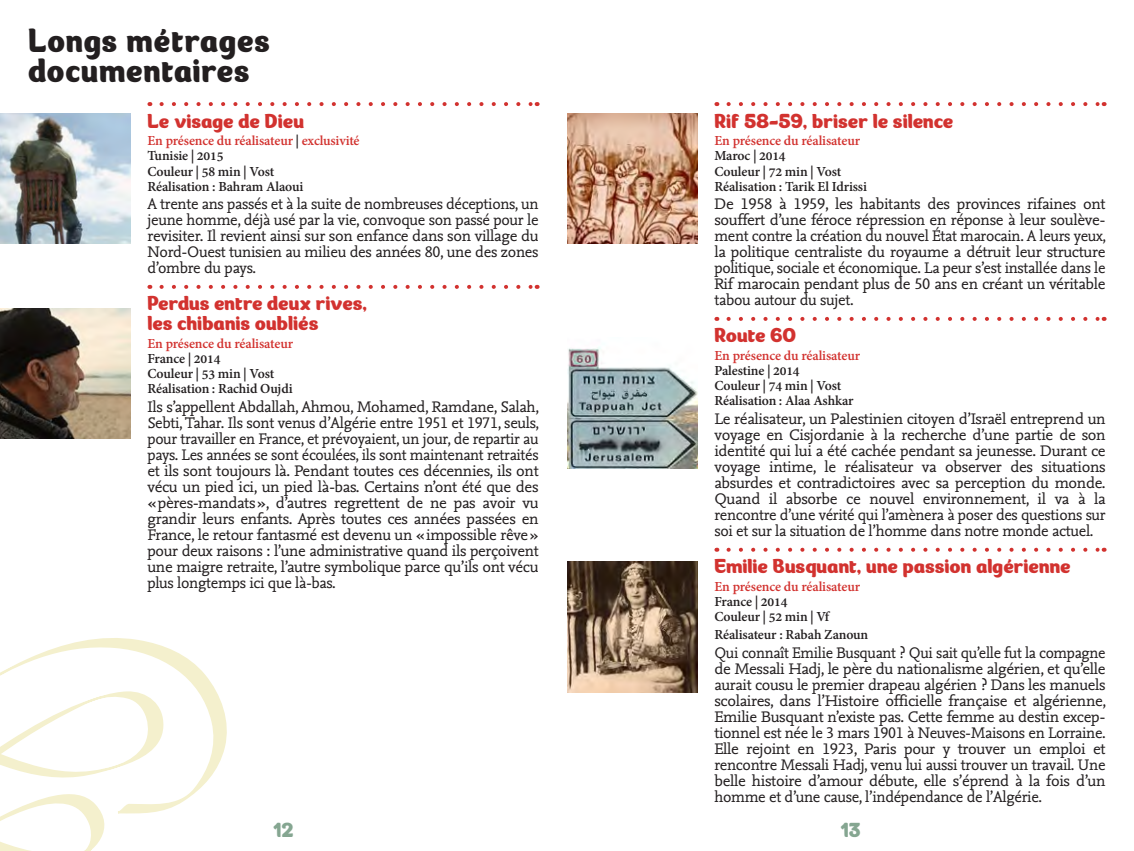
<style>
.page{position:relative;width:1134px;height:851px;background:#fff}
.page>*{position:absolute;margin:0;border:0;box-sizing:border-box;transform-origin:0 0}
.titre_chapitre{font:40px "Gumley";letter-spacing:.035em;color:#231f20;scale:.96 1}
.titre_court_métrage{font:24px "Gumley";letter-spacing:.01em;color:#d2322f}
.t1{font:24px "Gumley";color:#85a691;scale:.96 1}
.texte_courant{font:16px/16px "Nexus Mix Turk TF";letter-spacing:-.02em;color:#231f20;text-align:justify}
.infos_technique{font:700 15px "Adobe Gurmukhi";letter-spacing:-.01em;color:#231f20}
.infos_technique-2{font:700 15px "Adobe Gurmukhi";letter-spacing:-.01em;color:#d2322f}
.texte_courant-2{font:700 15px "Adobe Gurmukhi";letter-spacing:-.01em;color:#231f20}
.s1{color:#231f20}
</style>
<div class="page">
<svg style="left:166px;top:647px;width:61px;height:163px"></svg>
<svg style="left:0;top:638px;width:166px;height:212px"></svg>
<svg style="left:728px;top:102px;width:369px;height:4px"></svg>
<svg style="left:728px;top:317px;width:369px;height:4px"></svg>
<svg style="left:728px;top:547px;width:369px;height:4px"></svg>
<svg style="left:162px;top:102px;width:369px;height:4px"></svg>
<svg style="left:162px;top:285px;width:369px;height:4px"></svg>
<img style="left:567px;top:113px;width:130px;height:131px">
<img style="left:567px;top:347px;width:130px;height:121px">
<img style="left:567px;top:561px;width:130px;height:131px">
<img style="left:0;top:308px;width:130px;height:130px">
<img style="left:0;top:113px;width:130px;height:131px">
<p class="titre_chapitre" style="left:28px;top:20px;width:253px">Longs métrages</p>
<p class="titre_chapitre" style="left:28px;top:50px;width:232px">documentaires</p>
<p class="titre_court_métrage" style="left:147px;top:109px;width:158px">Le visage de Dieu</p>
<p class="infos_technique-2" style="left:147px;top:133px;width:214px">En présence du réalisateur <span class="s1">|</span> exclusivité</p>
<p class="infos_technique" style="left:147px;top:148px;width:78px">Tunisie | 2015</p>
<p class="infos_technique" style="left:147px;top:163px;width:128px">Couleur | 58 min | Vost</p>
<p class="infos_technique" style="left:147px;top:178px;width:157px">Réalisation : Bahram Alaoui</p>
<p class="texte_courant" style="left:147px;top:195px;width:393px">A trente ans passés et à la suite de nombreuses déceptions, un jeune homme, déjà usé par la vie, convoque son passé pour le revisiter. Il revient ainsi sur son enfance dans son village du Nord-Ouest tunisien au milieu des années 80, une des zones d’ombre du pays.</p>
<p class="titre_court_métrage" style="left:147px;top:291px;width:221px">Perdus entre deux rives,</p>
<p class="titre_court_métrage" style="left:147px;top:311px;width:172px">les chibanis oubliés</p>
<p class="infos_technique-2" style="left:147px;top:335px;width:147px">En présence du réalisateur</p>
<p class="infos_technique" style="left:147px;top:350px;width:75px">France | 2014</p>
<p class="infos_technique" style="left:147px;top:365px;width:128px">Couleur | 53 min | Vost</p>
<p class="infos_technique" style="left:147px;top:380px;width:147px">Réalisation : Rachid Oujdi</p>
<p class="texte_courant" style="left:147px;top:398px;width:393px">Ils s’appellent Abdallah, Ahmou, Mohamed, Ramdane, Salah, Sebti, Tahar. Ils sont venus d’Algérie entre 1951 et 1971, seuls, pour travailler en France, et prévoyaient, un jour, de repartir au pays. Les années se sont écoulées, ils sont maintenant retraités et ils sont toujours là. Pendant toutes ces décennies, ils ont vécu un pied ici, un pied là-bas. Certains n’ont été que des «pères-mandats», d’autres regrettent de ne pas avoir vu grandir leurs enfants. Après toutes ces années passées en France, le retour fantasmé est devenu un «impossible rêve» pour deux raisons : l’une administrative quand ils perçoivent une maigre retraite, l’autre symbolique parce qu’ils ont vécu plus longtemps ici que là-bas.</p>
<p class="titre_court_métrage" style="left:714px;top:109px;width:240px">Rif 58-59, briser le silence</p>
<p class="infos_technique-2" style="left:714px;top:133px;width:147px">En présence du réalisateur</p>
<p class="infos_technique" style="left:714px;top:148px;width:73px">Maroc | 2014</p>
<p class="infos_technique" style="left:714px;top:163px;width:128px">Couleur | 72 min | Vost</p>
<p class="infos_technique" style="left:714px;top:178px;width:154px">Réalisation : Tarik El Idrissi</p>
<p class="texte_courant" style="left:714px;top:195px;width:393px">De 1958 à 1959, les habitants des provinces rifaines ont souffert d’une féroce répression en réponse à leur soulève&shy;ment contre la création du nouvel État marocain. A leurs yeux, la politique centraliste du royaume a détruit leur structure politique, sociale et économique. La peur s’est installée dans le Rif marocain pendant plus de 50 ans en créant un véritable tabou autour du sujet.</p>
<p class="titre_court_métrage" style="left:714px;top:323px;width:83px">Route 60</p>
<p class="infos_technique-2" style="left:714px;top:347px;width:147px">En présence du réalisateur</p>
<p class="infos_technique" style="left:714px;top:362px;width:87px">Palestine | 2014</p>
<p class="infos_technique" style="left:714px;top:377px;width:128px">Couleur | 74 min | Vost</p>
<p class="infos_technique" style="left:714px;top:392px;width:141px">Réalisation : Alaa Ashkar</p>
<p class="texte_courant" style="left:714px;top:410px;width:393px">Le réalisateur, un Palestinien citoyen d’Israël entreprend un voyage en Cisjordanie à la recherche d’une partie de son identité qui lui a été cachée pendant sa jeunesse. Durant ce voyage intime, le réalisateur va observer des situations absurdes et contradictoires avec sa perception du monde.<br>Quand il absorbe ce nouvel environnement, il va à la rencontre d’une vérité qui l’amènera à poser des questions sur soi et sur la situation de l’homme dans notre monde actuel.</p>
<p class="titre_court_métrage" style="left:714px;top:554px;width:357px">Emilie Busquant, une passion algérienne</p>
<p class="infos_technique-2" style="left:714px;top:578px;width:147px">En présence du réalisateur</p>
<p class="infos_technique" style="left:714px;top:593px;width:75px">France | 2014</p>
<p class="infos_technique" style="left:714px;top:608px;width:116px">Couleur | 52 min | Vf</p>
<p class="texte_courant-2" style="left:714px;top:626px;width:155px">Réalisateur : Rabah Zanoun</p>
<p class="texte_courant" style="left:714px;top:643px;width:393px">Qui connaît Emilie Busquant ? Qui sait qu’elle fut la compagne de Messali Hadj, le père du nationalisme algérien, et qu’elle aurait cousu le premier drapeau algérien ? Dans les manuels scolaires, dans l’Histoire officielle française et algérienne, Emilie Busquant n’existe pas. Cette femme au destin excep&shy;tionnel est née le 3 mars 1901 à Neuves-Maisons en Lorraine.<br>Elle rejoint en 1923, Paris pour y trouver un emploi et rencontre Messali Hadj, venu lui aussi trouver un travail. Une belle histoire d’amour débute, elle s’éprend à la fois d’un homme et d’une cause, l’indépendance de l’Algérie.</p>
<h2 class="t1" style="left:274px;top:817px;width:22px">12</h2>
<h2 class="t1" style="left:841px;top:817px;width:22px">13</h2>
</div>
